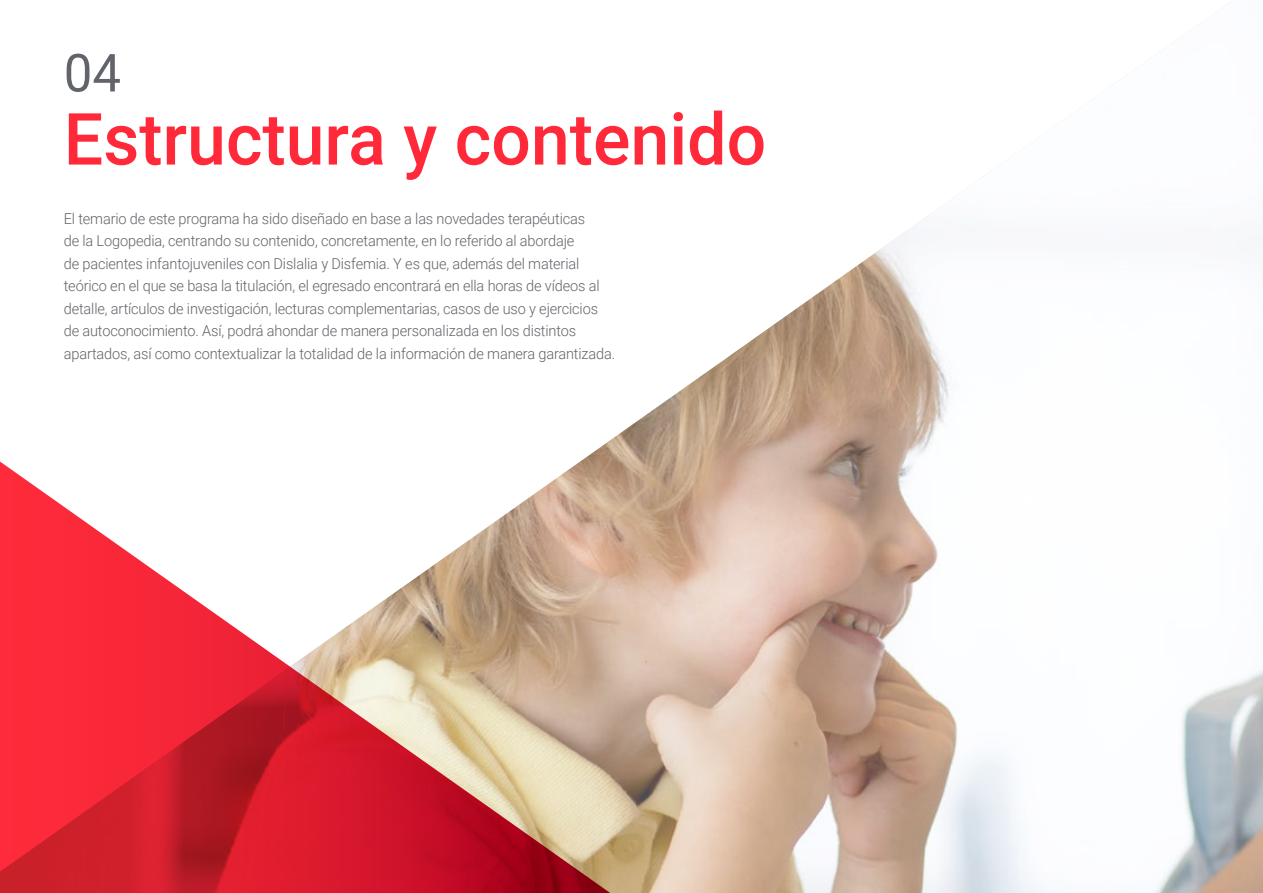
<style>
.page{position:relative;width:1263px;height:893px;background:#fff}
.page>*{position:absolute;margin:0;border:0;box-sizing:border-box;transform-origin:0 0}
.t1{font:500 72px "Roboto";color:#ff293a}
.t2{font:52.5px "Roboto";color:#61646a}
.t3{font:300 15px/22.5px "Roboto";letter-spacing:-.01em;color:#61646a}
</style>
<div class="page">
<img style="left:602px;top:210px;width:661px;height:683px">
<svg style="left:0;top:446px;width:640px;height:447px"></svg>
<h2 class="t2" style="left:64px;top:36px;width:59px">04</h2>
<h1 class="t1" style="left:64px;top:89px;width:704px">Estructura y contenido</h1>
<p class="t3" style="left:64px;top:207px;width:553px">El temario de este programa ha sido diseñado en base a las novedades terapéuticas<br>de la Logopedia, centrando su contenido, concretamente, en lo referido al abordaje<br>de pacientes infantojuveniles con Dislalia y Disfemia. Y es que, además del material teórico en el que se basa la titulación, el egresado encontrará en ella horas de vídeos al detalle, artículos de investigación, lecturas complementarias, casos de uso y ejercicios de autoconocimiento. Así, podrá ahondar de manera personalizada en los distintos apartados, así como contextualizar la totalidad de la información de manera garantizada.</p>
</div>
